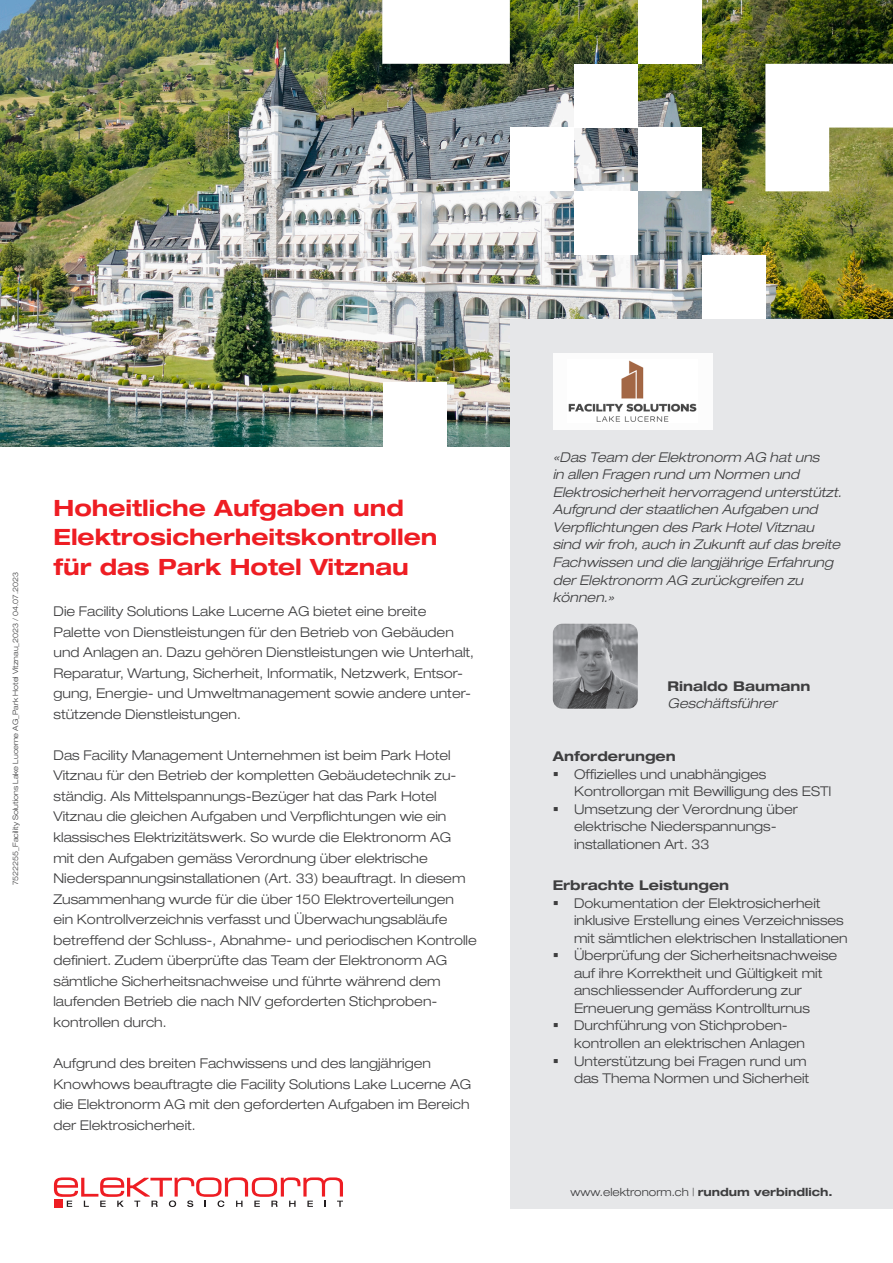
<style>
.page{position:relative;width:893px;height:1263px;background:#fff}
.page>*{position:absolute;margin:0;border:0;box-sizing:border-box;transform-origin:0 0}
.Main_Text{font:700 expanded 22.5px/29.5px "Helvetica Neue LT Pro";color:#ee1d23}
.Main_Text-2{font:300 expanded 13.5px/20.5px "Helvetica Neue";color:#3e3e3f}
.t1{font:300 expanded 13.5px/17.5px "Helvetica Neue LT Pro";color:#3e3e3f}
.Zitat{font:italic 300 expanded 13.5px/17.5px "Helvetica Neue";color:#3e3e3f}
.Zitat-2{font:700 expanded 13.5px "Helvetica Neue LT Pro";color:#3e3e3f}
.t2{font:300 expanded 11.25px "Helvetica Neue LT Pro";color:#3e3e3f}
.IMS-Beschriftung{font:300 expanded 7.5px "Helvetica Neue LT Pro";color:#3e3e3f}
.s1{font-weight:700}
</style>
<div class="page">
<div style="left:510px;top:383px;width:383px;height:826px;background:#e6e7e9"></div>
<div style="left:54px;top:1199px;width:9px;height:9px;background:#ee1d23"></div>
<svg style="left:54px;top:1177px;width:289px;height:30px"></svg>
<img style="left:0;top:0;width:893px;height:446px">
<img style="left:553px;top:624px;width:85px;height:85px">
<div style="left:574px;top:64px;width:64px;height:64px;background:#fff"></div>
<div style="left:638px;top:0;width:64px;height:64px;background:#fff"></div>
<svg style="left:765px;top:64px;width:128px;height:127px"></svg>
<div style="left:574px;top:191px;width:64px;height:64px;background:#fff"></div>
<div style="left:638px;top:128px;width:64px;height:63px;background:#fff"></div>
<div style="left:510px;top:128px;width:64px;height:63px;background:#fff"></div>
<div style="left:702px;top:255px;width:63px;height:77px;background:#fff"></div>
<div style="left:383px;top:383px;width:63px;height:70px;background:#fff"></div>
<div style="left:510px;top:319px;width:383px;height:144px;background:#e6e7e9"></div>
<div style="left:553px;top:353px;width:159px;height:76px;background:#fff"></div>
<img style="left:568px;top:360px;width:129px;height:62px">
<svg style="left:382px;top:0;width:128px;height:64px"></svg>
<p class="IMS-Beschriftung" style="left:11px;top:885px;width:315px;rotate:-90deg">7522255_Facility Solutions Lake Lucerne AG_Park Hotel Vitznau_2023 / 04.07.2023</p>
<p class="Main_Text" style="left:53px;top:492px;width:352px">Hoheitliche Aufgaben und</p>
<p class="Main_Text" style="left:53px;top:522px;width:386px">Elektrosicherheitskontrollen für das Park Hotel Vitznau</p>
<p class="Main_Text-2" style="left:53px;top:601px;width:374px">Die Facility Solutions Lake Lucerne AG bietet eine breite</p>
<p class="Main_Text-2" style="left:53px;top:621px;width:422px">Palette von Dienstleistungen für den Betrieb von Gebäuden und Anlagen an. Dazu gehören Dienstleistungen wie Unterhalt, Reparatur, Wartung, Sicherheit, Informatik, Netzwerk, Entsor&shy;gung, Energie- und Umweltmanagement sowie andere unter&shy;stützende Dienstleistungen.</p>
<p class="Main_Text-2" style="left:53px;top:744px;width:399px">Das Facility Management Unternehmen ist beim Park Hotel</p>
<p class="Main_Text-2" style="left:53px;top:765px;width:405px">Vitznau für den Betrieb der kompletten Gebäudetechnik zu&shy;ständig. Als Mittelspannungs-Bezüger hat das Park Hotel Vitznau die gleichen Aufgaben und Verpflichtungen wie ein klassisches Elektrizitätswerk. So wurde die Elektronorm AG</p>
<p class="Main_Text-2" style="left:53px;top:847px;width:376px">mit den Aufgaben gemäss Verordnung über elektrische</p>
<p class="Main_Text-2" style="left:53px;top:868px;width:414px">Niederspannungsinstallationen (Art. 33) beauftragt. In diesem<br>Zusammenhang wurde für die über 150 Elektroverteilungen</p>
<p class="Main_Text-2" style="left:53px;top:909px;width:425px">ein Kontrollverzeichnis verfasst und Überwachungsabläufe betreffend der Schluss-, Abnahme- und periodischen Kontrolle definiert. Zudem überprüfte das Team der Elektronorm AG</p>
<p class="Main_Text-2" style="left:53px;top:971px;width:389px">sämtliche Sicherheitsnachweise und führte während dem</p>
<p class="Main_Text-2" style="left:53px;top:991px;width:386px">laufenden Betrieb die nach NIV geforderten Stichproben-</p>
<p class="Main_Text-2" style="left:53px;top:1012px;width:115px">kontrollen durch.</p>
<p class="Main_Text-2" style="left:53px;top:1053px;width:419px">Aufgrund des breiten Fachwissens und des langjährigen Knowhows beauftragte die Facility Solutions Lake Lucerne AG die Elektronorm AG mit den geforderten Aufgaben im Bereich der Elektrosicherheit.</p>
<p class="Zitat" style="left:553px;top:448px;width:290px">«Das Team der Elektronorm AG hat uns<br>in allen Fragen rund um Normen und Elektrosicherheit hervorragend unterstützt.<br>Aufgrund der staatlichen Aufgaben und Verpflichtungen des Park Hotel Vitznau sind wir froh, auch in Zukunft auf das breite Fachwissen und die langjährige Erfahrung der Elektronorm AG zurückgreifen zu können.»</p>
<p class="Zitat-2" style="left:668px;top:677px;width:144px">Rinaldo Baumann</p>
<p class="Zitat" style="left:668px;top:694px;width:111px">Geschäftsführer</p>
<p class="Zitat-2" style="left:553px;top:748px;width:125px">Anforderungen</p>
<p class="t1" style="left:574px;top:765px;width:259px">Offizielles und unabhängiges<br>Kontrollorgan mit Bewilligung des ESTI</p>
<p class="t1" style="left:574px;top:800px;width:225px">Umsetzung der Verordnung über elektrische Niederspannungs&shy;installationen Art. 33</p>
<p class="Zitat-2" style="left:553px;top:877px;width:178px">Erbrachte Leistungen</p>
<p class="t1" style="left:574px;top:894px;width:275px">Dokumentation der Elektrosicherheit inklusive Erstellung eines Verzeichnisses mit sämtlichen elektrischen Installationen</p>
<p class="t1" style="left:574px;top:946px;width:265px">Überprüfung der Sicherheitsnachweise auf ihre Korrektheit und Gültigkeit mit anschliessender Aufforderung zur Erneuerung gemäss Kontrollturnus</p>
<p class="t1" style="left:574px;top:1017px;width:232px">Durchführung von Stichproben&shy;kontrollen an elektrischen Anlagen</p>
<p class="t1" style="left:574px;top:1052px;width:237px">Unterstützung bei Fragen rund um das Thema Normen und Sicherheit</p>
<p class="t2" style="left:571px;top:1185px;width:264px">www.elektronorm.ch | <span class="s1">rundum verbindlich.</span></p>
</div>
